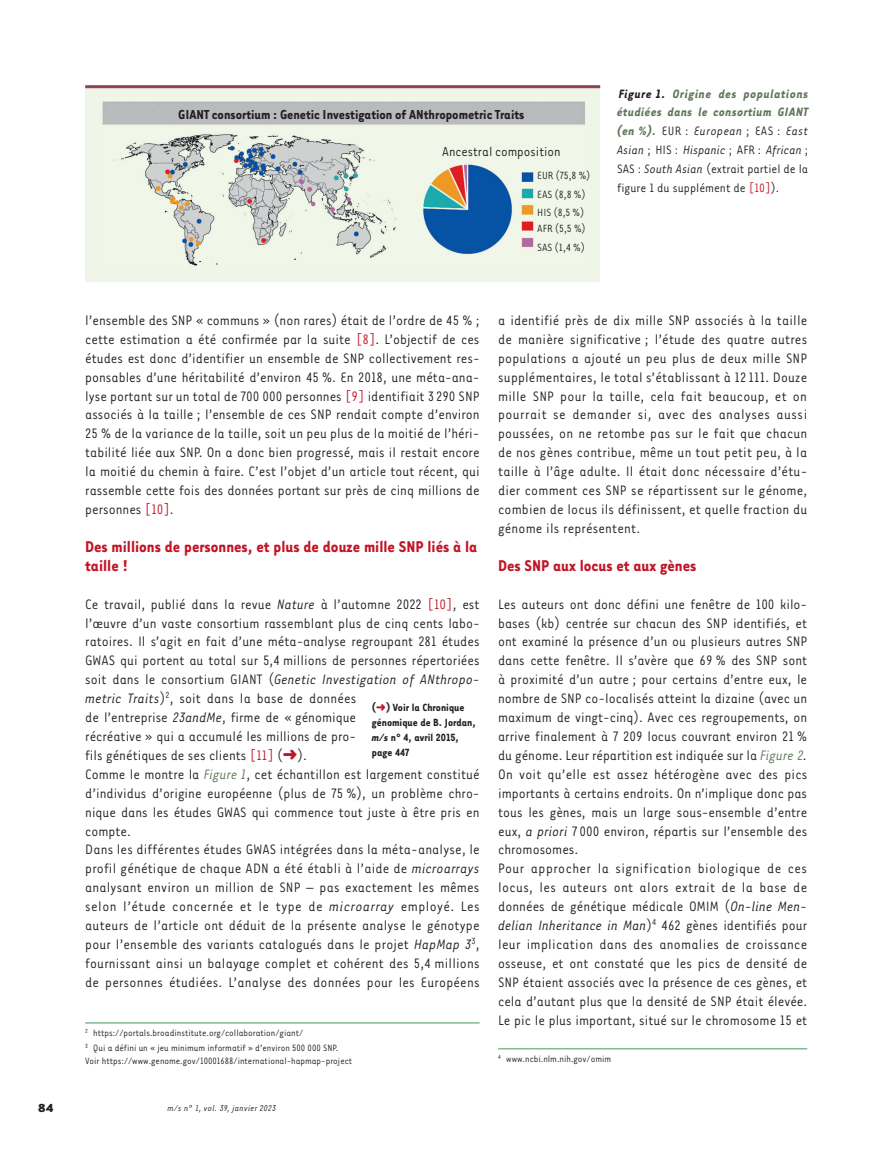
<style>
.page{position:relative;width:894px;height:1149px;background:#fff}
.page>*{position:absolute;margin:0;border:0;box-sizing:border-box;transform-origin:0 0}
.t1{font:700 18px/18.9px "Tarzana Nar OT";color:#c11527}
.t2{font:15.75px/18.9px "Tarzana Nar OT";color:#231f20;text-align:justify}
.t3{font:700 15px "Tarzana Nar OT";color:#231f20}
.t4{font:15px "Tarzana Nar OT";color:#231f20}
.t5{font:13.95px/18.9px "Tarzana Nar OT";color:#231f20;text-align:justify}
.t6{font:700 13.5px "Tarzana Wide OT";color:#231f20}
.t7{font:700 12px/15px "Tarzana Nar OT";color:#231f20}
.t8{font:12px/18.1px "Tarzana Nar OT";color:#231f20}
.t9{font:10.5px/14.7px "Tarzana Nar OT";color:#231f20}
.t10{font:italic 9.75px "Tarzana Nar OT";letter-spacing:.025em;color:#231f20}
.s1{font-weight:700;font-style:italic}
.s2{font-weight:700;font-style:italic;color:#5f7659}
.s3{font-style:italic}
.s4{color:#c11527}
.s5{font-style:italic;color:#5f7659}
</style>
<div class="page">
<hr style="left:498px;top:1047px;width:308px;height:2px;background:#84ba95">
<hr style="left:85px;top:1022px;width:394px;height:1px;background:#84ba95">
<div style="left:85px;top:85px;width:515px;height:196px;background:#eff6e8"></div>
<img style="left:102px;top:101px;width:483px;height:165px">
<hr style="left:85px;top:85px;width:515px;height:3px;background:#8d454f">
<p class="t3" style="left:178px;top:105px;width:347px">GIANT consortium : Genetic Investigation of ANthropometric Traits</p>
<p class="t4" style="left:442px;top:142px;width:120px">Ancestral composition</p>
<p class="t8" style="left:537px;top:166px;width:55px">EUR (75,8 %)<br>EAS (8,8 %)<br>HIS (8,5 %)</p>
<p class="t8" style="left:537px;top:219px;width:50px">AFR (5,5 %)<br>SAS (1,4 %)</p>
<p class="t5" style="left:617px;top:83px;width:192px"><span class="s1">Figure 1.</span> <span class="s2">Origine des populations étudiées dans le consortium GIANT (en %).</span> EUR : <span class="s3">European</span> ; EAS : <span class="s3">East Asian</span> ; HIS : <span class="s3">Hispanic</span> ; AFR : <span class="s3">African</span> ; SAS : <span class="s3">South Asian</span> (extrait partiel de la figure 1 du supplément de <span class="s4">[10]</span>).</p>
<p class="t2" style="left:85px;top:310px;width:396px">l’ensemble des SNP « communs » (non rares) était de l’ordre de 45 % ; cette estimation a été confirmée par la suite <span class="s4">[8]</span>. L’objectif de ces études est donc d’identifier un ensemble de SNP collectivement res&shy;ponsables d’une héritabilité d’environ 45 %. En 2018, une méta-ana&shy;lyse portant sur un total de 700 000 personnes <span class="s4">[9]</span> identifiait 3 290 SNP associés à la taille ; l’ensemble de ces SNP rendait compte d’environ 25 % de la variance de la taille, soit un peu plus de la moitié de l’héri&shy;tabilité liée aux SNP. On a donc bien progressé, mais il restait encore la moitié du chemin à faire. C’est l’objet d’un article tout récent, qui rassemble cette fois des données portant sur près de cinq millions de personnes <span class="s4">[10]</span>.</p>
<p class="t1" style="left:85px;top:536px;width:393px">Des millions de personnes, et plus de douze mille SNP liés à la taille !</p>
<p class="t2" style="left:85px;top:593px;width:396px;text-align:left">Ce travail, publié dans la revue <span class="s3">Nature</span> à l’automne 2022 <span class="s4">[10]</span>, est l’œuvre d’un vaste consortium rassemblant plus de cinq cents labo&shy;ratoires. Il s’agit en fait d’une méta-analyse regroupant 281 études GWAS qui portent au total sur 5,4 millions de personnes répertoriées soit dans le consortium GIANT (<span class="s3">Genetic Investigation of ANthropo&shy;metric Traits</span>)<sup>2</sup>, soit dans la base de données<br>de l’entreprise <span class="s3">23andMe</span>, firme de « génomique<br>récréative » qui a accumulé les millions de pro-<br>fils génétiques de ses clients <span class="s4">[11]</span> ( ).<br>Comme le montre la <span class="s5">Figure 1</span>, cet échantillon est largement constitué d’individus d’origine européenne (plus de 75 %), un problème chro&shy;nique dans les études GWAS qui commence tout juste à être pris en compte.<br>Dans les différentes études GWAS intégrées dans la méta-analyse, le profil génétique de chaque ADN a été établi à l’aide de <span class="s3">microarrays </span>analysant environ un million de SNP – pas exactement les mêmes selon l’étude concernée et le type de <span class="s3">microarray</span> employé. Les auteurs de l’article ont déduit de la présente analyse le génotype pour l’ensemble des variants catalogués dans le projet <span class="s3">HapMap 3</span><sup>3</sup>, fournissant ainsi un balayage complet et cohérent des 5,4 millions de personnes étudiées. L’analyse des données pour les Européens</p>
<p class="t9" style="left:85px;top:1025px;width:255px"><sup>2</sup> https://portals.broadinstitute.org/collaboration/giant/<br><sup>3</sup> Qui a défini un « jeu minimum informatif » d’environ 500 000 SNP.</p>
<p class="t9" style="left:85px;top:1052px;width:268px">Voir https://www.genome.gov/10001688/international-hapmap-project</p>
<p class="t7" style="left:372px;top:699px;width:105px">( ) Voir la Chronique génomique de B. Jordan, <span class="s3">m/s</span> n° 4, avril 2015, page 447</p>
<p class="t6" style="left:38px;top:1098px;width:18px">84</p>
<p class="t10" style="left:167px;top:1102px;width:110px">m/s n° 1, vol. 39, janvier 2023</p>
<p class="t2" style="left:498px;top:310px;width:310px">a identifié près de dix mille SNP associés à la taille de manière significative ; l’étude des quatre autres populations a ajouté un peu plus de deux mille SNP supplémentaires, le total s’établissant à 12 111. Douze mille SNP pour la taille, cela fait beaucoup, et on pourrait se demander si, avec des analyses aussi poussées, on ne retombe pas sur le fait que chacun de nos gènes contribue, même un tout petit peu, à la taille à l’âge adulte. Il était donc nécessaire d’étu&shy;dier comment ces SNP se répartissent sur le génome, combien de locus ils définissent, et quelle fraction du génome ils représentent.</p>
<p class="t1" style="left:498px;top:555px;width:199px">Des SNP aux locus et aux gènes</p>
<p class="t2" style="left:498px;top:593px;width:311px;text-align:left">Les auteurs ont donc défini une fenêtre de 100 kilo&shy;bases (kb) centrée sur chacun des SNP identifiés, et ont examiné la présence d’un ou plusieurs autres SNP dans cette fenêtre. Il s’avère que 69 % des SNP sont à proximité d’un autre ; pour certains d’entre eux, le nombre de SNP co-localisés atteint la dizaine (avec un maximum de vingt-cinq). Avec ces regroupements, on arrive finalement à 7 209 locus couvrant environ 21 % du génome. Leur répartition est indiquée sur la <span class="s5">Figure 2</span><span class="s3">.<br></span>On voit qu’elle est assez hétérogène avec des pics importants à certains endroits. On n’implique donc pas tous les gènes, mais un large sous-ensemble d’entre eux, <span class="s3">a priori</span> 7 000 environ, répartis sur l’ensemble des chromosomes.<br>Pour approcher la signification biologique de ces locus, les auteurs ont alors extrait de la base de données de génétique médicale OMIM (<span class="s3">On-line Men&shy;delian Inheritance in Man</span>)<sup>4</sup> 462 gènes identifiés pour leur implication dans des anomalies de croissance osseuse, et ont constaté que les pics de densité de SNP étaient associés avec la présence de ces gènes, et cela d’autant plus que la densité de SNP était élevée.<br>Le pic le plus important, situé sur le chromosome 15 et</p>
<p class="t9" style="left:498px;top:1051px;width:115px"><sup>4</sup> www.ncbi.nlm.nih.gov/omim</p>
</div>
